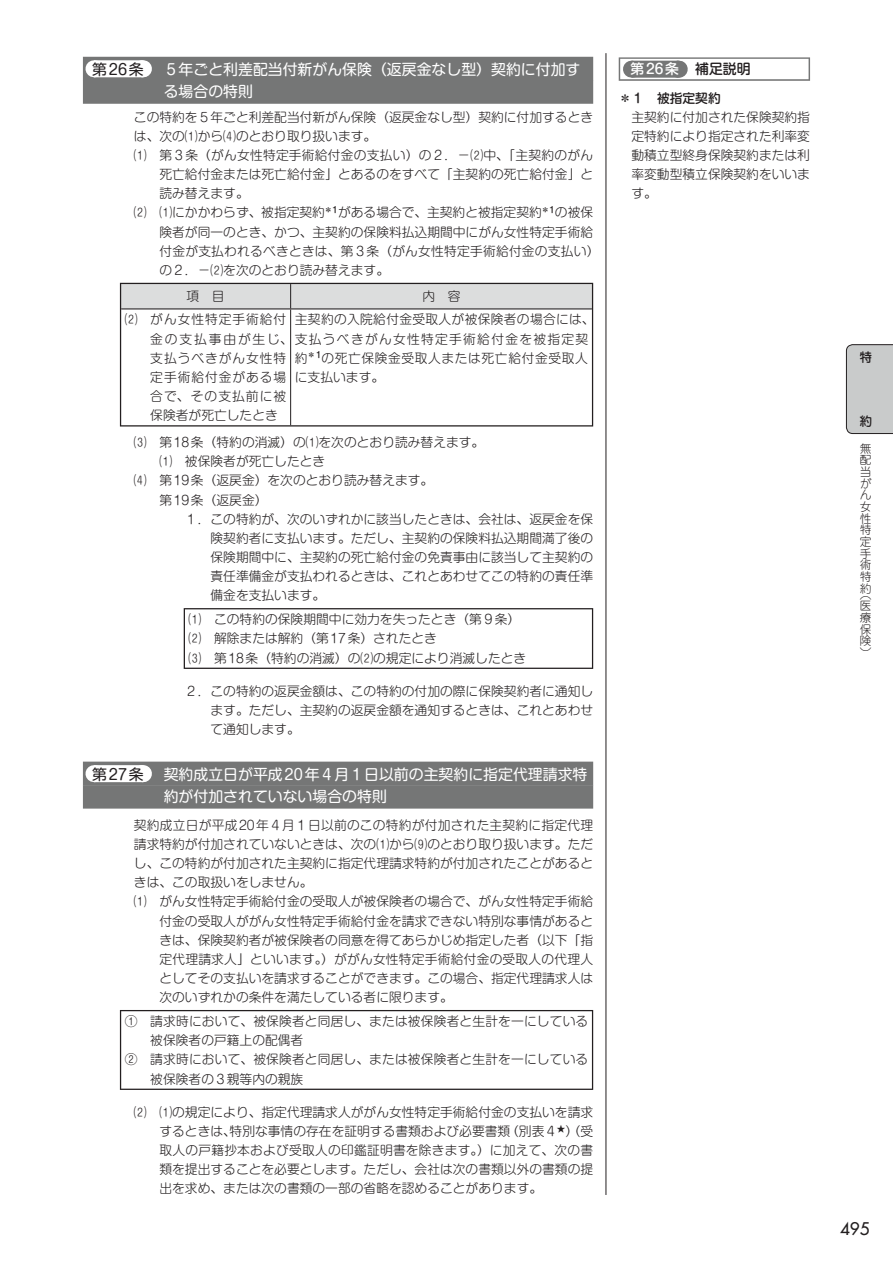
<style>
.page{position:relative;width:893px;height:1263px;background:#fff}
.page>*{position:absolute;margin:0;border:0;box-sizing:border-box;transform-origin:0 0}
.t1{font:16.95px "Futura";color:#231f20}
.t2{font:14.85px/22.4px "Shin M Go Pro Regular 90 pv RKSJ H";color:#fff}
.t3{font:14.85px "Shin M Go Pro Regular 90 pv RKSJ H";letter-spacing:.125em;color:#231f20}
.t4{font:13.8px "Shin M Go Pro Medium 90 pv RKSJ H";color:#fff}
.t5{font:12.75px/19.2px "Shin M Go Pro Light 90 pv RKSJ H";color:#231f20;text-align:justify}
.t6{font:12.75px/19.2px "Shin M Go Pro Light 90 pv RKSJ H";letter-spacing:.075em;color:#231f20}
.t7{font:12.75px/19.2px "Shin M Go Pro Light 90 pv RKSJ H";letter-spacing:.045em;color:#231f20}
.t8{font:12.75px "Shin M Go Pro Light 90 pv RKSJ H";letter-spacing:.025em;color:#231f20}
.t9{font:12.75px "Shin M Go Pro Medium 90 pv RKSJ H";color:#231f20}
.t10{font:12.75px "Jun 34 Pro Medium 90 pv RKSJ V";color:#231f20}
.t11{font:11.7px/11.7px "Jun 101 Pro Light 90 pv RKSJ V";color:#231f20;text-align:justify}
.s1{color:#231f20}
</style>
<div class="page">
<hr style="left:606px;top:53px;width:1px;height:1142px;background:#231f20">
<div style="left:619px;top:57px;width:191px;height:24px;background:#8e8f8f"></div>
<div style="left:620px;top:59px;width:189px;height:20px;background:#fff"></div>
<div style="left:631px;top:61px;width:47px;height:17px;background:#757676"></div>
<svg style="left:655px;top:61px;width:24px;height:17px"></svg>
<div style="left:83px;top:57px;width:510px;height:24px;background:#757676"></div>
<div style="left:94px;top:60px;width:48px;height:17px;background:#fff"></div>
<svg style="left:118px;top:60px;width:25px;height:17px"></svg>
<div style="left:83px;top:81px;width:510px;height:23px;background:#757676"></div>
<div style="left:83px;top:762px;width:510px;height:24px;background:#757676"></div>
<div style="left:94px;top:765px;width:48px;height:17px;background:#fff"></div>
<svg style="left:118px;top:765px;width:25px;height:17px"></svg>
<div style="left:83px;top:786px;width:510px;height:23px;background:#757676"></div>
<hr style="left:120px;top:309px;width:1px;height:116px;background:#231f20">
<hr style="left:592px;top:309px;width:1px;height:116px;background:#231f20">
<hr style="left:120px;top:425px;width:171px;height:1px;background:#231f20">
<hr style="left:291px;top:425px;width:302px;height:1px;background:#231f20">
<svg style="left:120px;top:283px;width:473px;height:26px;background:#d2d3d3"></svg>
<hr style="left:290px;top:309px;width:1px;height:116px;background:#231f20">
<hr style="left:121px;top:308px;width:170px;height:1px;background:#231f20">
<hr style="left:291px;top:308px;width:301px;height:1px;background:#231f20">
<hr style="left:184px;top:608px;width:409px;height:1px;background:#231f20">
<hr style="left:184px;top:609px;width:1px;height:59px;background:#231f20">
<hr style="left:592px;top:609px;width:1px;height:59px;background:#231f20">
<hr style="left:184px;top:668px;width:409px;height:1px;background:#231f20">
<hr style="left:120px;top:1010px;width:473px;height:1px;background:#231f20">
<hr style="left:120px;top:1011px;width:1px;height:78px;background:#231f20">
<hr style="left:592px;top:1011px;width:1px;height:78px;background:#231f20">
<hr style="left:120px;top:1089px;width:473px;height:1px;background:#231f20">
<div style="left:846px;top:344px;width:47px;height:90px;background:#c9cbcb"></div>
<p class="t3" style="left:92px;top:64px;width:53px">第26条</p>
<p class="t2" style="left:164px;top:60px;width:418px">５年ごと利差配当付新がん保険（返戻金なし型）契約に付加する場合の特則</p>
<p class="t5" style="left:134px;top:109px;width:461px">この特約を５年ごと利差配当付新がん保険（返戻金なし型）契約に付加するとき</p>
<p class="t5" style="left:134px;top:128px;width:244px">は、次の⑴から⑷のとおり取り扱います。</p>
<p class="t5" style="left:134px;top:147px;width:461px">⑴ 第３条（がん女性特定手術給付金の支払い）の２．－⑵中、「主契約のがん</p>
<p class="t5" style="left:159px;top:167px;width:435px">死亡給付金または死亡給付金」とあるのをすべて「主契約の死亡給付金」と</p>
<p class="t5" style="left:159px;top:186px;width:91px">読み替えます。</p>
<p class="t5" style="left:134px;top:205px;width:461px">⑵ ⑴にかかわらず、被指定契約<sup>＊１</sup>がある場合で、主契約と被指定契約<sup>＊１</sup>の被保</p>
<p class="t5" style="left:159px;top:224px;width:435px">険者が同一のとき、かつ、主契約の保険料払込期間中にがん女性特定手術給</p>
<p class="t5" style="left:159px;top:243px;width:442px">付金が支払われるべきときは、第３条（がん女性特定手術給付金の支払い）</p>
<p class="t5" style="left:159px;top:262px;width:231px">の２．－⑵を次のとおり読み替えます。</p>
<p class="t5" style="left:186px;top:288px;width:40px">項　目</p>
<p class="t5" style="left:422px;top:288px;width:40px">内　容</p>
<p class="t6" style="left:150px;top:312px;width:439px;text-indent:-26px">⑵ がん女性特定手術給付<br>金の支払事由が生じ、支払うべきがん女性特定手術給付金を被指定契支払うべきがん女性特<br>定手術給付金がある場<br>合で、その支払前に被<br>保険者が死亡したとき</p>
<p class="t8" style="left:295px;top:315px;width:301px">主契約の入院給付金受取人が被保険者の場合には、</p>
<p class="t7" style="left:295px;top:350px;width:294px">約<sup>＊１</sup>の死亡保険金受取人または死亡給付金受取人に支払います。</p>
<p class="t5" style="left:134px;top:434px;width:352px">⑶ 第18条（特約の消滅）の⑴を次のとおり読み替えます。</p>
<p class="t5" style="left:159px;top:454px;width:167px">⑴ 被保険者が死亡したとき</p>
<p class="t5" style="left:134px;top:473px;width:301px">⑷ 第19条（返戻金）を次のとおり読み替えます。</p>
<p class="t5" style="left:159px;top:492px;width:110px">第19条（返戻金）</p>
<p class="t5" style="left:185px;top:511px;width:410px">１．この特約が、次のいずれかに該当したときは、会社は、返戻金を保</p>
<p class="t5" style="left:210px;top:530px;width:384px">険契約者に支払います。ただし、主契約の保険料払込期間満了後の</p>
<p class="t5" style="left:210px;top:549px;width:384px">保険期間中に、主契約の死亡給付金の免責事由に該当して主契約の</p>
<p class="t5" style="left:210px;top:568px;width:384px">責任準備金が支払われるときは、これとあわせてこの特約の責任準</p>
<p class="t5" style="left:210px;top:587px;width:116px">備金を支払います。</p>
<p class="t5" style="left:189px;top:611px;width:339px;text-align:left">⑴ この特約の保険期間中に効力を失ったとき（第９条）<br>⑵ 解除または解約（第17条）されたとき<br>⑶ 第18条（特約の消滅）の⑵の規定により消滅したとき</p>
<p class="t5" style="left:210px;top:683px;width:384px;text-indent:-26px">２．この特約の返戻金額は、この特約の付加の際に保険契約者に通知します。ただし、主契約の返戻金額を通知するときは、これとあわせて通知します。</p>
<p class="t3" style="left:92px;top:768px;width:53px">第27条</p>
<p class="t2" style="left:164px;top:765px;width:425px">契約成立日が平成20年４月１日以前の主契約に指定代理請求特約が付加されていない場合の特則</p>
<p class="t5" style="left:134px;top:817px;width:461px">契約成立日が平成20年４月１日以前のこの特約が付加された主契約に指定代理</p>
<p class="t5" style="left:134px;top:836px;width:461px">請求特約が付加されていないときは、次の⑴から⑼のとおり取り扱います。ただ</p>
<p class="t5" style="left:134px;top:855px;width:461px">し、この特約が付加された主契約に指定代理請求特約が付加されたことがあると</p>
<p class="t5" style="left:134px;top:874px;width:180px">きは、この取扱いをしません。</p>
<p class="t5" style="left:134px;top:894px;width:461px">⑴ がん女性特定手術給付金の受取人が被保険者の場合で、がん女性特定手術給</p>
<p class="t5" style="left:159px;top:913px;width:435px">付金の受取人ががん女性特定手術給付金を請求できない特別な事情があると</p>
<p class="t5" style="left:159px;top:932px;width:435px">きは、保険契約者が被保険者の同意を得てあらかじめ指定した者（以下「指</p>
<p class="t5" style="left:159px;top:951px;width:435px">定代理請求人」といいます。）ががん女性特定手術給付金の受取人の代理人</p>
<p class="t5" style="left:159px;top:970px;width:435px">としてその支払いを請求することができます。この場合、指定代理請求人は</p>
<p class="t5" style="left:159px;top:989px;width:295px">次のいずれかの条件を満たしている者に限ります。</p>
<p class="t5" style="left:125px;top:1013px;width:465px">① 請求時において、被保険者と同居し、または被保険者と生計を一にしている</p>
<p class="t5" style="left:150px;top:1032px;width:155px">被保険者の戸籍上の配偶者</p>
<p class="t5" style="left:125px;top:1052px;width:465px">② 請求時において、被保険者と同居し、または被保険者と生計を一にしている</p>
<p class="t5" style="left:150px;top:1071px;width:155px">被保険者の３親等内の親族</p>
<p class="t5" style="left:159px;top:1104px;width:435px;text-indent:-26px">⑵ ⑴の規定により、指定代理請求人ががん女性特定手術給付金の支払いを請求するときは、特別な事情の存在を証明する書類および必要書類（別表４<sup>★</sup>）（受取人の戸籍抄本および受取人の印鑑証明書を除きます。）に加えて、次の書類を提出することを必要とします。ただし、会社は次の書類以外の書類の提出を求め、または次の書類の一部の省略を認めることがあります。</p>
<p class="t4" style="left:631px;top:64px;width:121px">第26条 <span class="s1">補足説明</span></p>
<p class="t9" style="left:619px;top:93px;width:104px">＊１ 被指定契約</p>
<p class="t5" style="left:631px;top:109px;width:180px">主契約に付加された保険契約指定特約により指定された利率変動積立型終身保険契約または利率変動型積立保険契約をいいます。</p>
<p class="t10" style="left:859px;top:352px;width:14px">特</p>
<p class="t10" style="left:859px;top:416px;width:13px">約</p>
<p class="t11" style="left:860px;top:444px;width:13px">無配当がん女性特定手術特約</p>
<p class="t11" style="left:860px;top:590px;width:13px">（医療保険）</p>
<h1 class="t1" style="left:840px;top:1221px;width:31px">495</h1>
</div>
